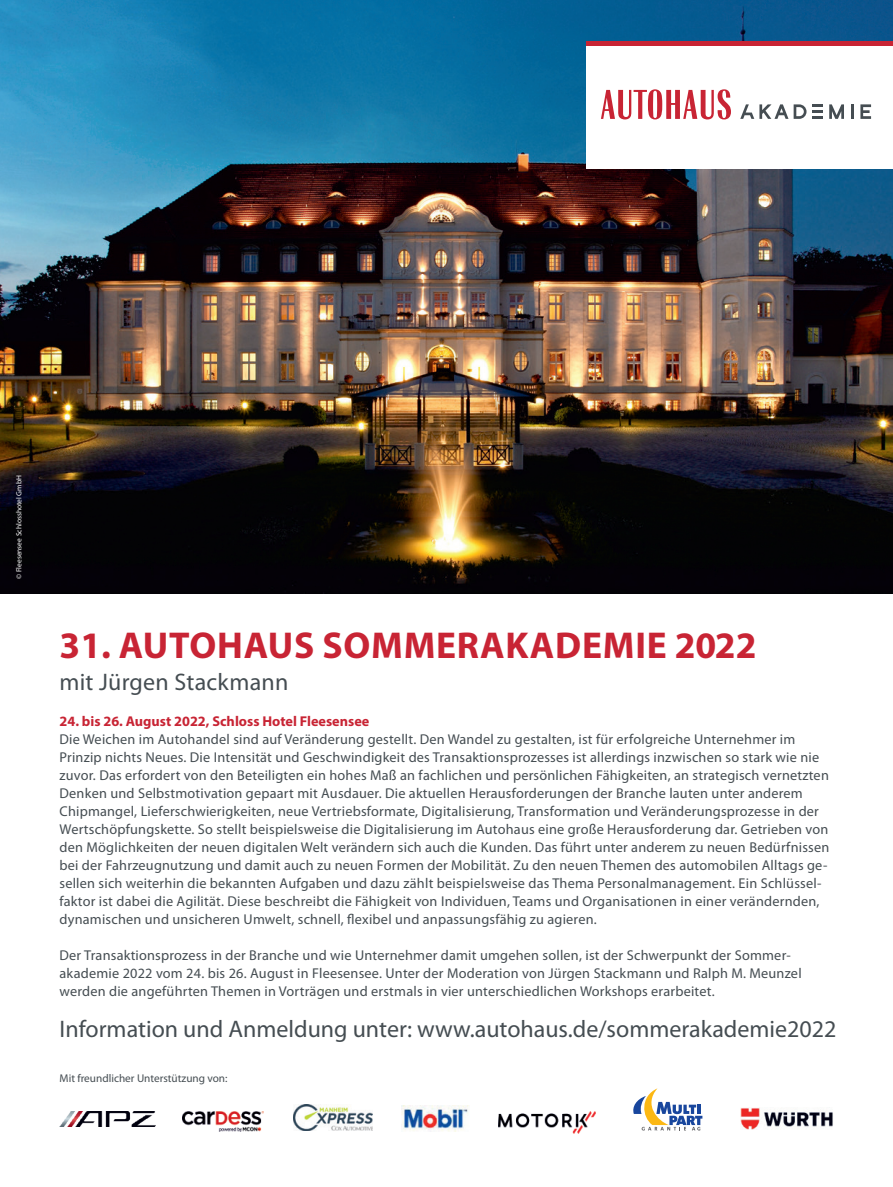
<style>
.page{position:relative;width:893px;height:1187px;background:#fff}
.page>*{position:absolute;margin:0;border:0;box-sizing:border-box;transform-origin:0 0}
.t1{font:700 37.5px "Myriad Pro";letter-spacing:.02em;color:#c82434}
.t2{font:24px "Myriad Pro";color:#454d52}
.t3{font:14.25px/18px "Myriad Pro";letter-spacing:.015em;color:#454d52}
.t4{font:700 14.25px "Myriad Pro";color:#c82434}
.t5{font:11.25px "Myriad Pro";color:#454d52}
.t6{font:7.5px "Myriad Pro";color:#fff}
</style>
<div class="page">
<img style="left:0;top:0;width:893px;height:593px">
<svg style="left:633px;top:1088px;width:69px;height:42px"></svg>
<img style="left:740px;top:1107px;width:93px;height:22px">
<img style="left:60px;top:1111px;width:96px;height:15px">
<img style="left:183px;top:1111px;width:80px;height:20px">
<img style="left:294px;top:1104px;width:78px;height:26px">
<img style="left:402px;top:1105px;width:67px;height:25px">
<img style="left:498px;top:1111px;width:98px;height:22px">
<div style="left:587px;top:42px;width:306px;height:127px;background:#fff"></div>
<svg style="left:601px;top:89px;width:130px;height:30px"></svg>
<svg style="left:860px;top:104px;width:11px;height:15px"></svg>
<svg style="left:740px;top:104px;width:48px;height:15px"></svg>
<svg style="left:794px;top:104px;width:12px;height:15px"></svg>
<svg style="left:812px;top:104px;width:11px;height:15px"></svg>
<svg style="left:829px;top:104px;width:15px;height:15px"></svg>
<svg style="left:851px;top:104px;width:2px;height:15px"></svg>
<hr style="left:586px;top:42px;width:307px;height:4px;background:#c82434">
<p class="t6" style="left:15px;top:579px;width:105px;rotate:-90deg">© Fleesensee Schlosshotel GmbH</p>
<h1 class="t1" style="left:60px;top:621px;width:698px">31. AUTOHAUS SOMMERAKADEMIE 2022</h1>
<h2 class="t2" style="left:60px;top:668px;width:230px">mit Jürgen Stackmann</h2>
<p class="t4" style="left:60px;top:711px;width:311px">24. bis 26. August 2022, Schloss Hotel Fleesensee</p>
<p class="t3" style="left:60px;top:730px;width:771px">Die Weichen im Autohandel sind auf Veränderung gestellt. Den Wandel zu gestalten, ist für erfolgreiche Unternehmer im Prinzip nichts Neues. Die Intensität und Geschwindigkeit des Transaktionsprozesses ist allerdings inzwischen so stark wie nie zuvor. Das erfordert von den Beteiligten ein hohes Maß an fachlichen und persönlichen Fähigkeiten, an strategisch vernetzten Denken und Selbstmotivation gepaart mit Ausdauer. Die aktuellen Herausforderungen der Branche lauten unter anderem Chipmangel, Lieferschwierigkeiten, neue Vertriebsformate, Digitalisierung, Transformation und Veränderungsprozesse in der Wertschöpfungskette. So stellt beispielsweise die Digitalisierung im Autohaus eine große Herausforderung dar. Getrieben von den Möglichkeiten der neuen digitalen Welt verändern sich auch die Kunden. Das führt unter anderem zu neuen Bedürfnissen bei der Fahrzeugnutzung und damit auch zu neuen Formen der Mobilität. Zu den neuen Themen des automobilen Alltags ge&shy;sellen sich weiterhin die bekannten Aufgaben und dazu zählt beispielsweise das Thema Personalmanagement. Ein Schlüssel&shy;faktor ist dabei die Agilität. Diese beschreibt die Fähigkeit von Individuen, Teams und Organisationen in einer verändernden, dynamischen und unsicheren Umwelt, schnell, flexibel und anpassungsfähig zu agieren.</p>
<p class="t3" style="left:60px;top:946px;width:744px">Der Transaktionsprozess in der Branche und wie Unternehmer damit umgehen sollen, ist der Schwerpunkt der Sommer&shy;akademie 2022 vom 24. bis 26. August in Fleesensee. Unter der Moderation von Jürgen Stackmann und Ralph M. Meunzel werden die angeführten Themen in Vorträgen und erstmals in vier unterschiedlichen Workshops erarbeitet.</p>
<h2 class="t2" style="left:60px;top:1015px;width:778px">Information und Anmeldung unter: www.autohaus.de/sommerakademie2022</h2>
<p class="t5" style="left:60px;top:1071px;width:169px">Mit freundlicher Unterstützung von:</p>
</div>
